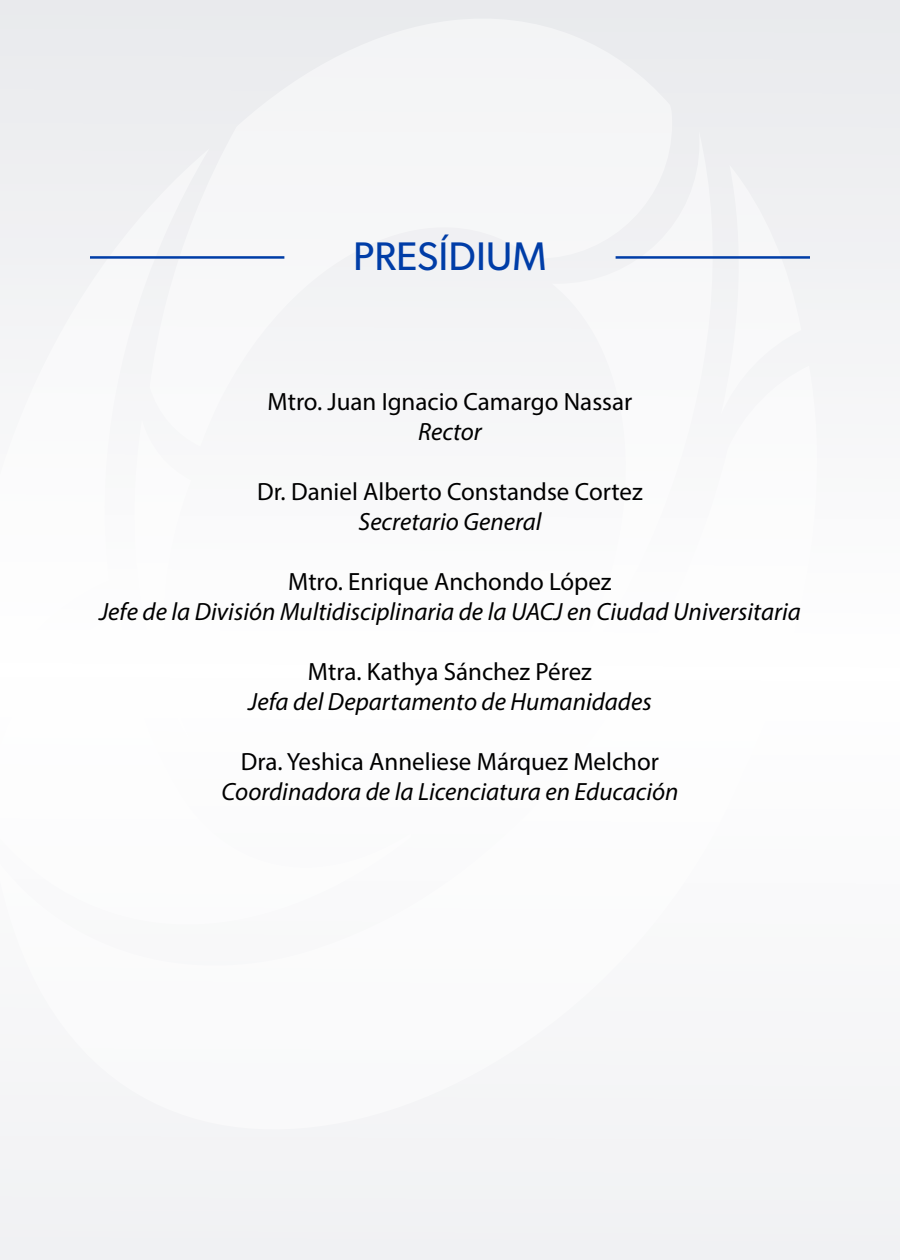
<style>
.page{position:relative;width:900px;height:1260px;background:#f6f6f8}
.page>*{position:absolute;margin:0;border:0;box-sizing:border-box;transform-origin:0 0}
.t1{font:40px "Gibson";color:#003da7}
.t2{font:italic 25px "Myriad Pro";color:#000}
.t3{font:25px "Myriad Pro";color:#000}
</style>
<div class="page">
<hr style="left:616px;top:256px;width:194px;height:3px;background:#003da7">
<hr style="left:90px;top:256px;width:194px;height:3px;background:#003da7">
<h1 class="t1" style="left:353px;top:232px;width:195px">PRESÍDIUM</h1>
<p class="t3" style="left:268px;top:386px;width:366px">Mtro. Juan Ignacio Camargo Nassar</p>
<p class="t2" style="left:418px;top:416px;width:65px">Rector</p>
<p class="t3" style="left:257px;top:476px;width:387px">Dr. Daniel Alberto Constandse Cortez</p>
<p class="t2" style="left:358px;top:506px;width:185px">Secretario General</p>
<p class="t3" style="left:288px;top:566px;width:325px">Mtro. Enrique Anchondo López</p>
<p class="t2" style="left:99px;top:596px;width:703px">Jefe de la División Multidisciplinaria de la UACJ en Ciudad Universitaria</p>
<p class="t3" style="left:308px;top:656px;width:285px">Mtra. Kathya Sánchez Pérez</p>
<p class="t2" style="left:248px;top:686px;width:405px">Jefa del Departamento de Humanidades</p>
<p class="t3" style="left:241px;top:746px;width:420px">Dra. Yeshica Anneliese Márquez Melchor</p>
<p class="t2" style="left:222px;top:776px;width:458px">Coordinadora de la Licenciatura en Educación</p>
</div>
